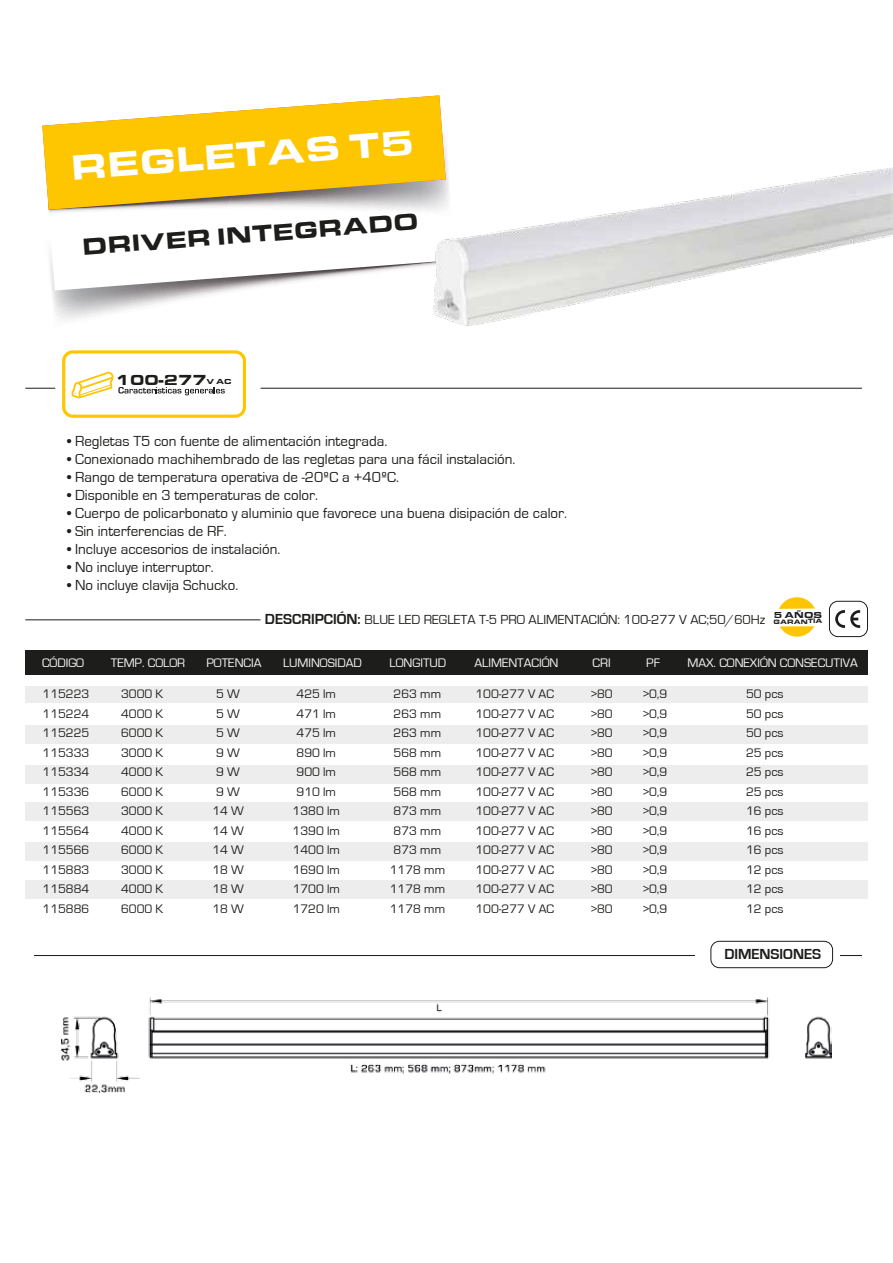
<style>
.page{position:relative;width:893px;height:1263px;background:#fff}
.page>*{position:absolute;margin:0;border:0;box-sizing:border-box;transform-origin:0 0}
.t1{font:900 36px "Eurostile Extended";color:#fff}
.t2{font:900 24px "Eurostile Extended";color:#1d1d1b}
.t3{font:15px "Eurostile";color:#1d1d1b}
.t4{font:700 15px "Eurostile";color:#1d1d1b}
.t5{font:900 15px "Eurostile Extended";color:#1d1d1b}
.t6{font:13.5px "Eurostile";color:#1d1d1b}
.t7{font:12.75px "Eurostile";color:#1d1d1b}
.t8{font:12.75px "Eurostile";color:#fff}
.t9{font:900 9px "Eurostile Extended";color:#1d1d1b}
.t10{font:900 6.45px "Eurostile Extended";letter-spacing:-.01em;color:#1d1d1b}
.s1{font-size:7.5px}
.s2{font-weight:700;font-size:15px}
</style>
<div class="page">
<div style="left:25px;top:686px;width:843px;height:17px;background:#ededed"></div>
<div style="left:25px;top:725px;width:843px;height:19px;background:#ededed"></div>
<div style="left:25px;top:765px;width:843px;height:18px;background:#ededed"></div>
<div style="left:25px;top:802px;width:843px;height:19px;background:#ededed"></div>
<div style="left:25px;top:842px;width:843px;height:19px;background:#ededed"></div>
<div style="left:25px;top:880px;width:843px;height:19px;background:#ededed"></div>
<svg style="left:52px;top:291px;width:382px;height:29px"></svg>
<svg style="left:49px;top:252px;width:385px;height:39px"></svg>
<svg style="left:42px;top:95px;width:404px;height:115px;fill:#fdc600"></svg>
<div style="left:62px;top:350px;width:184px;height:68px;border:3px solid #fdc600;border-radius:9px"></div>
<hr style="left:261px;top:388px;width:601px;height:1px;background:#1d1d1b">
<hr style="left:25px;top:388px;width:30px;height:1px;background:#1d1d1b">
<hr style="left:34px;top:955px;width:661px;height:1px;background:#1d1d1b">
<svg style="left:841px;top:955px;width:21px;height:1px"></svg>
<div style="left:710px;top:941px;width:123px;height:27px;border:1px solid #1d1d1b;border-radius:9px"></div>
<hr style="left:25px;top:620px;width:236px;height:1px;background:#1d1d1b">
<svg style="left:779px;top:597px;width:36px;height:12px"></svg>
<svg style="left:780px;top:626px;width:34px;height:11px"></svg>
<svg style="left:835px;top:610px;width:25px;height:18px"></svg>
<div style="left:829px;top:601px;width:39px;height:36px;border:1px solid #1d1d1b;border-radius:9px"></div>
<img style="left:62px;top:997px;width:769px;height:96px">
<img style="left:434px;top:167px;width:459px;height:158px">
<div style="left:25px;top:651px;width:843px;height:24px;background:#1d1d1b"></div>
<svg style="left:72px;top:372px;width:153px;height:26px"></svg>
<h1 class="t1" style="left:70px;top:146px;width:346px;rotate:-4deg">REGLETAS T5</h1>
<h2 class="t2" style="left:81px;top:232px;width:339px;rotate:-4deg">DRIVER INTEGRADO</h2>
<p class="t5" style="left:116px;top:371px;width:117px">100-277<span class="s1">V AC</span></p>
<p class="t3" style="left:67px;top:433px;width:322px">• Regletas T5 con fuente de alimentación integrada.</p>
<p class="t3" style="left:67px;top:451px;width:450px">• Conexionado machihembrado de las regletas para una fácil instalación.</p>
<p class="t3" style="left:67px;top:469px;width:333px">• Rango de temperatura operativa de -20ºC a +40ºC.</p>
<p class="t3" style="left:67px;top:487px;width:252px">• Disponible en 3 temperaturas de color.</p>
<p class="t3" style="left:67px;top:505px;width:501px">• Cuerpo de policarbonato y aluminio que favorece una buena disipación de calor.</p>
<p class="t3" style="left:67px;top:523px;width:161px">• Sin interferencias de RF.</p>
<p class="t3" style="left:67px;top:541px;width:215px">• Incluye accesorios de instalación.</p>
<p class="t3" style="left:67px;top:559px;width:148px">• No incluye interruptor.</p>
<p class="t3" style="left:67px;top:577px;width:173px">• No incluye clavija Schucko.</p>
<p class="t6" style="left:265px;top:613px;width:502px"><span class="s2">DESCRIPCIÓN:</span> BLUE LED REGLETA T-5 PRO ALIMENTACIÓN: 100-277 V AC;50/60Hz</p>
<p class="t9" style="left:774px;top:610px;width:50px">5 AÑOS</p>
<p class="t10" style="left:774px;top:618px;width:51px">GARANTÍA</p>
<p class="t8" style="left:42px;top:656px;width:44px">CÓDIGO</p>
<p class="t8" style="left:111px;top:656px;width:76px">TEMP. COLOR</p>
<p class="t8" style="left:206px;top:656px;width:57px">POTENCIA</p>
<p class="t8" style="left:283px;top:656px;width:80px">LUMINOSIDAD</p>
<p class="t8" style="left:390px;top:656px;width:58px">LONGITUD</p>
<p class="t8" style="left:475px;top:656px;width:85px">ALIMENTACIÓN</p>
<p class="t8" style="left:593px;top:656px;width:20px">CRI</p>
<p class="t8" style="left:646px;top:656px;width:15px">PF</p>
<p class="t8" style="left:687px;top:656px;width:172px">MAX. CONEXIÓN CONSECUTIVA</p>
<p class="t7" style="left:43px;top:687px;width:48px">115223</p>
<p class="t7" style="left:121px;top:687px;width:44px">3000 K</p>
<p class="t7" style="left:216px;top:687px;width:25px">5 W</p>
<p class="t7" style="left:297px;top:687px;width:41px">425 lm</p>
<p class="t7" style="left:394px;top:687px;width:49px">263 mm</p>
<p class="t7" style="left:475px;top:687px;width:80px">100-277 V AC</p>
<p class="t7" style="left:591px;top:687px;width:23px">&gt;80</p>
<p class="t7" style="left:643px;top:687px;width:25px">&gt;0,9</p>
<p class="t7" style="left:746px;top:687px;width:39px">50 pcs</p>
<p class="t7" style="left:43px;top:707px;width:48px">115224</p>
<p class="t7" style="left:121px;top:707px;width:44px">4000 K</p>
<p class="t7" style="left:216px;top:707px;width:25px">5 W</p>
<p class="t7" style="left:297px;top:707px;width:41px">471 lm</p>
<p class="t7" style="left:394px;top:707px;width:49px">263 mm</p>
<p class="t7" style="left:475px;top:707px;width:80px">100-277 V AC</p>
<p class="t7" style="left:591px;top:707px;width:23px">&gt;80</p>
<p class="t7" style="left:643px;top:707px;width:25px">&gt;0,9</p>
<p class="t7" style="left:746px;top:707px;width:39px">50 pcs</p>
<p class="t7" style="left:43px;top:726px;width:48px">115225</p>
<p class="t7" style="left:121px;top:726px;width:44px">6000 K</p>
<p class="t7" style="left:216px;top:726px;width:25px">5 W</p>
<p class="t7" style="left:297px;top:726px;width:41px">475 lm</p>
<p class="t7" style="left:394px;top:726px;width:49px">263 mm</p>
<p class="t7" style="left:475px;top:726px;width:80px">100-277 V AC</p>
<p class="t7" style="left:591px;top:726px;width:23px">&gt;80</p>
<p class="t7" style="left:643px;top:726px;width:25px">&gt;0,9</p>
<p class="t7" style="left:746px;top:726px;width:39px">50 pcs</p>
<p class="t7" style="left:43px;top:746px;width:48px">115333</p>
<p class="t7" style="left:121px;top:746px;width:44px">3000 K</p>
<p class="t7" style="left:216px;top:746px;width:25px">9 W</p>
<p class="t7" style="left:297px;top:746px;width:41px">890 lm</p>
<p class="t7" style="left:394px;top:746px;width:49px">568 mm</p>
<p class="t7" style="left:475px;top:746px;width:80px">100-277 V AC</p>
<p class="t7" style="left:591px;top:746px;width:23px">&gt;80</p>
<p class="t7" style="left:643px;top:746px;width:25px">&gt;0,9</p>
<p class="t7" style="left:746px;top:746px;width:39px">25 pcs</p>
<p class="t7" style="left:43px;top:765px;width:48px">115334</p>
<p class="t7" style="left:121px;top:765px;width:44px">4000 K</p>
<p class="t7" style="left:216px;top:765px;width:25px">9 W</p>
<p class="t7" style="left:297px;top:765px;width:41px">900 lm</p>
<p class="t7" style="left:394px;top:765px;width:49px">568 mm</p>
<p class="t7" style="left:475px;top:765px;width:80px">100-277 V AC</p>
<p class="t7" style="left:591px;top:765px;width:23px">&gt;80</p>
<p class="t7" style="left:643px;top:765px;width:25px">&gt;0,9</p>
<p class="t7" style="left:746px;top:765px;width:39px">25 pcs</p>
<p class="t7" style="left:43px;top:785px;width:48px">115336</p>
<p class="t7" style="left:121px;top:785px;width:44px">6000 K</p>
<p class="t7" style="left:216px;top:785px;width:25px">9 W</p>
<p class="t7" style="left:297px;top:785px;width:41px">910 lm</p>
<p class="t7" style="left:394px;top:785px;width:49px">568 mm</p>
<p class="t7" style="left:475px;top:785px;width:80px">100-277 V AC</p>
<p class="t7" style="left:591px;top:785px;width:23px">&gt;80</p>
<p class="t7" style="left:643px;top:785px;width:25px">&gt;0,9</p>
<p class="t7" style="left:746px;top:785px;width:39px">25 pcs</p>
<p class="t7" style="left:43px;top:804px;width:48px">115563</p>
<p class="t7" style="left:121px;top:804px;width:44px">3000 K</p>
<p class="t7" style="left:212px;top:804px;width:33px">14 W</p>
<p class="t7" style="left:293px;top:804px;width:49px">1380 lm</p>
<p class="t7" style="left:394px;top:804px;width:49px">873 mm</p>
<p class="t7" style="left:475px;top:804px;width:80px">100-277 V AC</p>
<p class="t7" style="left:591px;top:804px;width:23px">&gt;80</p>
<p class="t7" style="left:643px;top:804px;width:25px">&gt;0,9</p>
<p class="t7" style="left:746px;top:804px;width:39px">16 pcs</p>
<p class="t7" style="left:43px;top:824px;width:48px">115564</p>
<p class="t7" style="left:121px;top:824px;width:44px">4000 K</p>
<p class="t7" style="left:212px;top:824px;width:33px">14 W</p>
<p class="t7" style="left:293px;top:824px;width:49px">1390 lm</p>
<p class="t7" style="left:394px;top:824px;width:49px">873 mm</p>
<p class="t7" style="left:475px;top:824px;width:80px">100-277 V AC</p>
<p class="t7" style="left:591px;top:824px;width:23px">&gt;80</p>
<p class="t7" style="left:643px;top:824px;width:25px">&gt;0,9</p>
<p class="t7" style="left:746px;top:824px;width:39px">16 pcs</p>
<p class="t7" style="left:43px;top:843px;width:48px">115566</p>
<p class="t7" style="left:121px;top:843px;width:44px">6000 K</p>
<p class="t7" style="left:212px;top:843px;width:33px">14 W</p>
<p class="t7" style="left:293px;top:843px;width:49px">1400 lm</p>
<p class="t7" style="left:394px;top:843px;width:49px">873 mm</p>
<p class="t7" style="left:475px;top:843px;width:80px">100-277 V AC</p>
<p class="t7" style="left:591px;top:843px;width:23px">&gt;80</p>
<p class="t7" style="left:643px;top:843px;width:25px">&gt;0,9</p>
<p class="t7" style="left:746px;top:843px;width:39px">16 pcs</p>
<p class="t7" style="left:43px;top:863px;width:48px">115883</p>
<p class="t7" style="left:121px;top:863px;width:44px">3000 K</p>
<p class="t7" style="left:212px;top:863px;width:33px">18 W</p>
<p class="t7" style="left:293px;top:863px;width:49px">1690 lm</p>
<p class="t7" style="left:390px;top:863px;width:57px">1178 mm</p>
<p class="t7" style="left:475px;top:863px;width:80px">100-277 V AC</p>
<p class="t7" style="left:591px;top:863px;width:23px">&gt;80</p>
<p class="t7" style="left:643px;top:863px;width:25px">&gt;0,9</p>
<p class="t7" style="left:746px;top:863px;width:39px">12 pcs</p>
<p class="t7" style="left:43px;top:882px;width:48px">115884</p>
<p class="t7" style="left:121px;top:882px;width:44px">4000 K</p>
<p class="t7" style="left:212px;top:882px;width:33px">18 W</p>
<p class="t7" style="left:293px;top:882px;width:49px">1700 lm</p>
<p class="t7" style="left:390px;top:882px;width:57px">1178 mm</p>
<p class="t7" style="left:475px;top:882px;width:80px">100-277 V AC</p>
<p class="t7" style="left:591px;top:882px;width:23px">&gt;80</p>
<p class="t7" style="left:643px;top:882px;width:25px">&gt;0,9</p>
<p class="t7" style="left:746px;top:882px;width:39px">12 pcs</p>
<p class="t7" style="left:43px;top:902px;width:48px">115886</p>
<p class="t7" style="left:121px;top:902px;width:44px">6000 K</p>
<p class="t7" style="left:212px;top:902px;width:33px">18 W</p>
<p class="t7" style="left:293px;top:902px;width:49px">1720 lm</p>
<p class="t7" style="left:390px;top:902px;width:57px">1178 mm</p>
<p class="t7" style="left:475px;top:902px;width:80px">100-277 V AC</p>
<p class="t7" style="left:591px;top:902px;width:23px">&gt;80</p>
<p class="t7" style="left:643px;top:902px;width:25px">&gt;0,9</p>
<p class="t7" style="left:746px;top:902px;width:39px">12 pcs</p>
<p class="t4" style="left:724px;top:946px;width:98px">DIMENSIONES</p>
</div>
